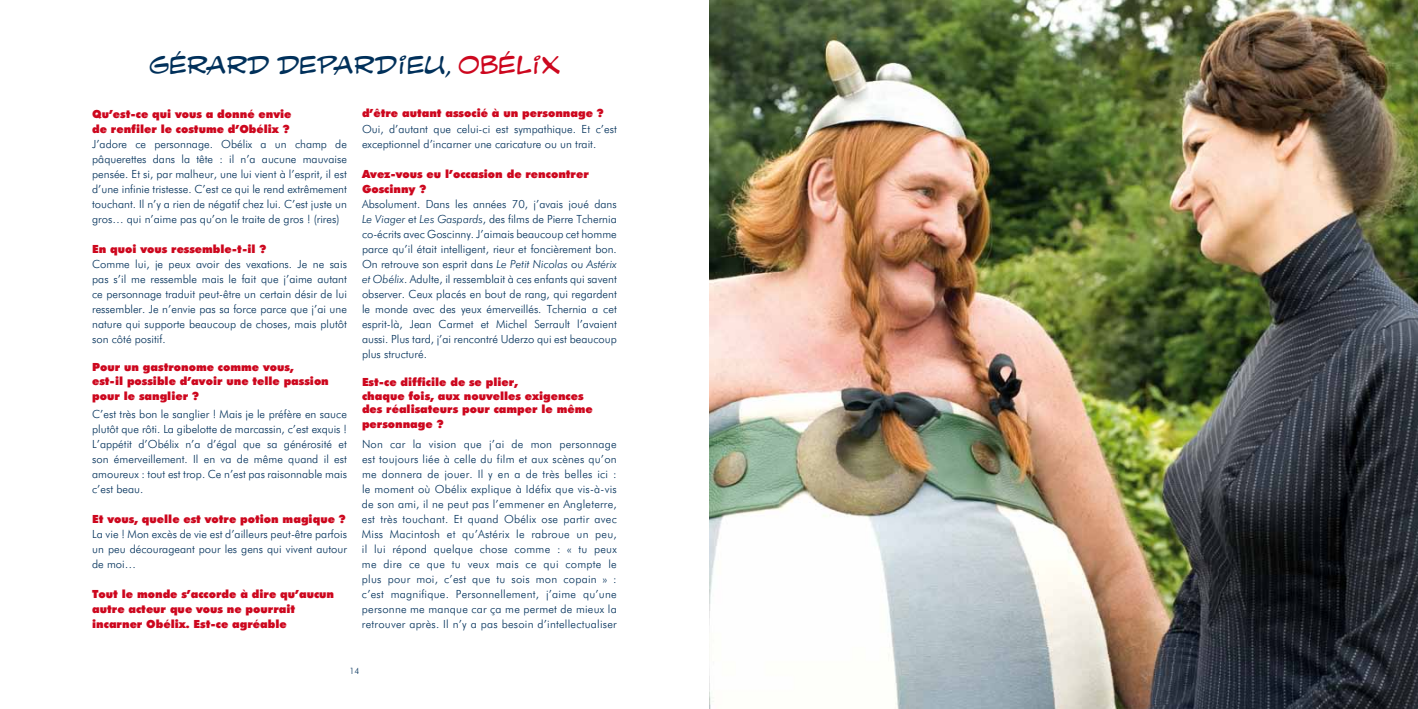
<style>
.page{position:relative;width:1418px;height:709px;background:#fff}
.page>*{position:absolute;margin:0;border:0;box-sizing:border-box;transform-origin:0 0}
.t1{font:22.5px "Uderzo Texte";color:#00305a}
.t2{font:300 11.25px/15px "Futura BT";color:#00305a;text-align:justify}
.t3{font:900 11.25px/15px "Futura BT";color:#cd071e}
.t4{font:300 8.75px "Futura BT";color:#00305a}
.s1{color:#cd071e}
.s2{font-style:italic}
</style>
<div class="page">
<img style="left:709px;top:0;width:708px;height:709px">
<h1 class="t1" style="left:149px;top:49px;width:412px">GÉRARD DEPARDIEU, <span class="s1">OBÉL IX</span></h1>
<p class="t3" style="left:92px;top:106px;width:201px">Qu’est-ce qui vous a donné envie de renfiler le costume d’Obélix ?</p>
<p class="t2" style="left:92px;top:136px;width:256px">J’adore ce personnage. Obélix a un champ de pâquerettes dans la tête : il n’a aucune mauvaise pensée. Et si, par malheur, une lui vient à l’esprit, il est d’une infinie tristesse. C’est ce qui le rend extrêmement touchant. Il n’y a rien de négatif chez lui. C’est juste un gros… qui n’aime pas qu’on le traite de gros ! (rires)</p>
<p class="t3" style="left:92px;top:241px;width:176px">En quoi vous ressemble-t-il ?</p>
<p class="t2" style="left:92px;top:256px;width:256px">Comme lui, je peux avoir des vexations. Je ne sais pas s’il me ressemble mais le fait que j’aime autant ce personnage traduit peut-être un certain désir de lui ressembler. Je n’envie pas sa force parce que j’ai une nature qui supporte beaucoup de choses, mais plutôt son côté positif.</p>
<p class="t3" style="left:92px;top:360px;width:238px;line-height:13.5px">Pour un gastronome comme vous,<br>est-il possible d’avoir une telle passion</p>
<p class="t3" style="left:92px;top:388px;width:108px">pour le sanglier ?</p>
<p class="t2" style="left:92px;top:406px;width:256px">C’est très bon le sanglier ! Mais je le préfère en sauce plutôt que rôti. La gibelotte de marcassin, c’est exquis !<br>L’appétit d’Obélix n’a d’égal que sa générosité et son émerveillement. Il en va de même quand il est amoureux : tout est trop. Ce n’est pas raisonnable mais c’est beau.</p>
<p class="t3" style="left:92px;top:511px;width:255px">Et vous, quelle est votre potion magique ?</p>
<p class="t2" style="left:92px;top:526px;width:256px">La vie ! Mon excès de vie est d’ailleurs peut-être parfois un peu décourageant pour les gens qui vivent autour de moi…</p>
<p class="t3" style="left:92px;top:586px;width:243px">Tout le monde s’accorde à dire qu’aucun autre acteur que vous ne pourrait incarner Obélix. Est-ce agréable</p>
<p class="t3" style="left:362px;top:106px;width:243px">d’être autant associé à un personnage ?</p>
<p class="t2" style="left:362px;top:121px;width:256px">Oui, d’autant que celui-ci est sympathique. Et c’est exceptionnel d’incarner une caricature ou un trait.</p>
<p class="t3" style="left:362px;top:166px;width:228px">Avez-vous eu l’occasion de rencontrer<br>Goscinny ?</p>
<p class="t2" style="left:362px;top:196px;width:256px">Absolument. Dans les années 70, j’avais joué dans <span class="s2">Le Viager</span> et <span class="s2">Les Gaspards</span>, des films de Pierre Tchernia co-écrits avec Goscinny. J’aimais beaucoup cet homme parce qu’il était intelligent, rieur et foncièrement bon.<br>On retrouve son esprit dans <span class="s2">Le Petit Nicolas</span> ou <span class="s2">Astérix et Obélix</span>. Adulte, il ressemblait à ces enfants qui savent observer. Ceux placés en bout de rang, qui regardent le monde avec des yeux émerveillés. Tchernia a cet esprit-là, Jean Carmet et Michel Serrault l’avaient aussi. Plus tard, j’ai rencontré Uderzo qui est beaucoup plus structuré.</p>
<p class="t3" style="left:362px;top:375px;width:232px;line-height:13.5px">Est-ce difficile de se plier,<br>chaque fois, aux nouvelles exigences des réalisateurs pour camper le même</p>
<p class="t3" style="left:362px;top:416px;width:83px">personnage ?</p>
<p class="t2" style="left:362px;top:436px;width:256px">Non car la vision que j’ai de mon personnage est toujours liée à celle du film et aux scènes qu’on me donnera de jouer. Il y en a de très belles ici : le moment où Obélix explique à Idéfix que vis-à-vis de son ami, il ne peut pas l’emmener en Angleterre, est très touchant. Et quand Obélix ose partir avec Miss Macintosh et qu’Astérix le rabroue un peu, il lui répond quelque chose comme : « tu peux me dire ce que tu veux mais ce qui compte le plus pour moi, c’est que tu sois mon copain » : c’est magnifique. Personnellement, j’aime qu’une personne me manque car ça me permet de mieux la retrouver après. Il n’y a pas besoin d’intellectualiser</p>
<p class="t4" style="left:349px;top:666px;width:12px">14</p>
</div>
